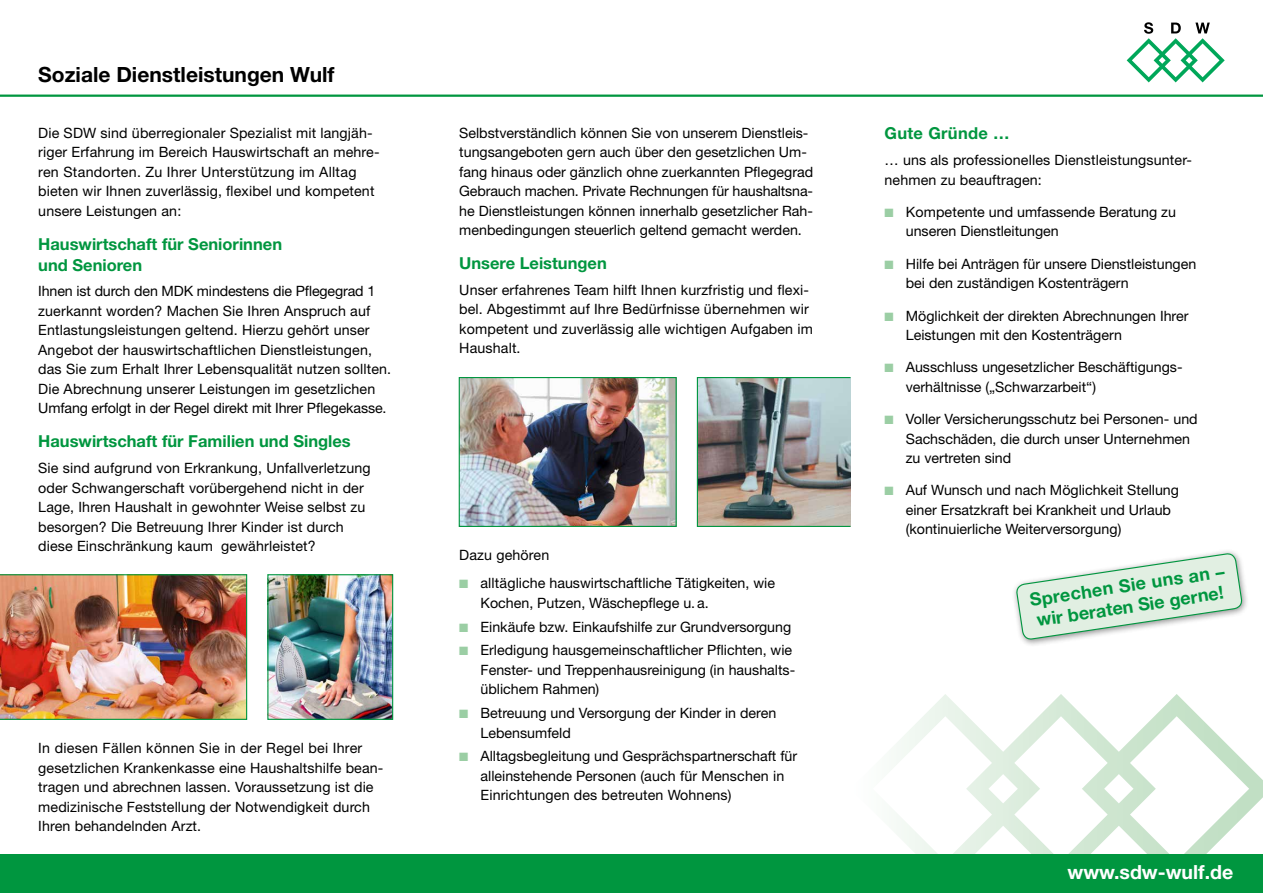
<style>
.page{position:relative;width:1263px;height:893px;background:#fff}
.page>*{position:absolute;margin:0;border:0;box-sizing:border-box;transform-origin:0 0}
.t1{font:700 21px "Helvetica Neue LT Std";color:#000}
.t2{font:700 19.5px "Helvetica Neue LT Std";color:#fff}
.t3{font:700 18px/21px "Helvetica Neue LT Std";color:#00963f}
.t4{font:700 16.5px/21px "Helvetica Neue LT Std";color:#00963f}
.t5{font:700 16.5px "Helvetica Neue LT Std";letter-spacing:.02em;color:#00963f}
.t6{font:14.25px/19.5px "Helvetica Neue LT Std";color:#000}
.s1{color:#9bcea4}
</style>
<div class="page">
<img style="left:269px;top:576px;width:122px;height:142px">
<div style="left:267px;top:574px;width:126px;height:146px;border:1px solid #00963f"></div>
<img style="left:0;top:574px;width:247px;height:146px">
<svg style="left:850px;top:694px;width:413px;height:161px"></svg>
<div style="left:0;top:855px;width:1263px;height:38px;background:#00963f"></div>
<img style="left:461px;top:379px;width:214px;height:146px">
<div style="left:459px;top:377px;width:218px;height:150px;border:1px solid #00963f"></div>
<img style="left:699px;top:379px;width:150px;height:146px">
<div style="left:697px;top:377px;width:154px;height:150px;border:1px solid #00963f"></div>
<hr style="left:0;top:95px;width:1263px;height:2px;background:#00963f">
<svg style="left:1127px;top:22px;width:98px;height:60px"></svg>
<div style="left:1011px;top:548px;width:238px;height:99px;background:#000;opacity:.45"></div>
<svg style="left:1016px;top:553px;width:227px;height:94px"></svg>
<h1 class="t1" style="left:38px;top:61px;width:298px">Soziale Dienstleistungen Wulf</h1>
<p class="t6" style="left:38px;top:123px;width:343px">Die SDW sind überregionaler Spezialist mit langjäh&shy;riger Erfahrung im Bereich Hauswirtschaft an mehre&shy;ren Standorten. Zu Ihrer Unterstützung im Alltag bieten wir Ihnen zuverlässig, flexibel und kompetent unsere Leistungen an:</p>
<p class="t4" style="left:38px;top:233px;width:245px">Hauswirtschaft für Seniorinnen und Senioren</p>
<p class="t6" style="left:38px;top:281px;width:354px">Ihnen ist durch den MDK mindestens die Pflegegrad 1 zuerkannt worden? Machen Sie Ihren Anspruch auf Entlastungsleistungen geltend. Hierzu gehört unser Angebot der hauswirtschaftlichen Dienstleistungen, das Sie zum Erhalt Ihrer Lebensqualität nutzen sollten.<br>Die Abrechnung unserer Leistungen im gesetzlichen Umfang erfolgt in der Regel direkt mit Ihrer Pflegekasse.</p>
<p class="t4" style="left:38px;top:430px;width:314px">Hauswirtschaft für Familien und Singles</p>
<p class="t6" style="left:38px;top:458px;width:334px">Sie sind aufgrund von Erkrankung, Unfallverletzung oder Schwangerschaft vorübergehend nicht in der Lage, Ihren Haushalt in gewohnter Weise selbst zu besorgen? Die Betreuung Ihrer Kinder ist durch diese Einschränkung kaum gewährleistet?</p>
<p class="t6" style="left:38px;top:738px;width:347px">In diesen Fällen können Sie in der Regel bei Ihrer gesetzlichen Krankenkasse eine Haushaltshilfe bean&shy;tragen und abrechnen lassen. Voraussetzung ist die medizinische Feststellung der Notwendigkeit durch Ihren behandelnden Arzt.</p>
<p class="t6" style="left:459px;top:123px;width:355px">Selbstverständlich können Sie von unserem Dienstleis&shy;tungsangeboten gern auch über den gesetzlichen Um&shy;fang hinaus oder gänzlich ohne zuerkannten Pflegegrad Gebrauch machen. Private Rechnungen für haushaltsna&shy;he Dienstleistungen können innerhalb gesetzlicher Rah&shy;menbedingungen steuerlich geltend gemacht werden.</p>
<p class="t4" style="left:459px;top:252px;width:149px">Unsere Leistungen</p>
<p class="t6" style="left:459px;top:280px;width:355px">Unser erfahrenes Team hilft Ihnen kurzfristig und flexi&shy;bel. Abgestimmt auf Ihre Bedürfnisse übernehmen wir kompetent und zuverlässig alle wichtigen Aufgaben im Haushalt.</p>
<p class="t6" style="left:459px;top:545px;width:91px">Dazu gehören</p>
<p class="t6" style="left:480px;top:573px;width:296px;text-indent:-21px"><span class="s1">■</span> alltägliche hauswirtschaftliche Tätigkeiten, wie<br>Kochen, Putzen, Wäschepflege u.a.</p>
<p class="t6" style="left:459px;top:617px;width:333px"><span class="s1">■</span> Einkäufe bzw. Einkaufshilfe zur Grundversorgung</p>
<p class="t6" style="left:480px;top:640px;width:315px;text-align:justify;text-indent:-21px"><span class="s1">■</span> Erledigung hausgemeinschaftlicher Pflichten, wie Fenster- und Treppenhausreinigung (in haushalts&shy;üblichem Rahmen)</p>
<p class="t6" style="left:480px;top:703px;width:297px;text-indent:-21px"><span class="s1">■</span> Betreuung und Versorgung der Kinder in deren<br>Lebensumfeld</p>
<p class="t6" style="left:480px;top:746px;width:318px;text-indent:-21px"><span class="s1">■</span> Alltagsbegleitung und Gesprächspartnerschaft für alleinstehende Personen (auch für Menschen in<br>Einrichtungen des betreuten Wohnens)</p>
<p class="t5" style="left:884px;top:123px;width:127px">Gute Gründe …</p>
<p class="t6" style="left:884px;top:150px;width:308px">… uns als professionelles Dienstleistungsunter&shy;nehmen zu beauftragen:</p>
<p class="t6" style="left:906px;top:202px;width:272px;text-indent:-21px"><span class="s1">■</span> Kompetente und umfassende Beratung zu unseren Dienstleitungen</p>
<p class="t6" style="left:906px;top:254px;width:292px;text-indent:-21px"><span class="s1">■</span> Hilfe bei Anträgen für unsere Dienstleistungen bei den zuständigen Kostenträgern</p>
<p class="t6" style="left:906px;top:305px;width:284px;text-indent:-21px"><span class="s1">■</span> Möglichkeit der direkten Abrechnungen Ihrer<br>Leistungen mit den Kostenträgern</p>
<p class="t6" style="left:906px;top:357px;width:277px;text-indent:-21px"><span class="s1">■</span> Ausschluss ungesetzlicher Beschäftigungs&shy;verhältnisse („Schwarzarbeit“)</p>
<p class="t6" style="left:906px;top:409px;width:293px;text-indent:-21px"><span class="s1">■</span> Voller Versicherungsschutz bei Personen- und<br>Sachschäden, die durch unser Unternehmen zu vertreten sind</p>
<p class="t6" style="left:906px;top:480px;width:275px;text-indent:-21px"><span class="s1">■</span> Auf Wunsch und nach Möglichkeit Stellung einer Ersatzkraft bei Krankheit und Urlaub (kontinuierliche Weiterversorgung)</p>
<p class="t3" style="left:1028px;top:588px;width:198px;rotate:-8deg">Sprechen Sie uns an – wir beraten Sie gerne!</p>
<h2 class="t2" style="left:1067px;top:860px;width:167px">www.sdw-wulf.de</h2>
</div>
